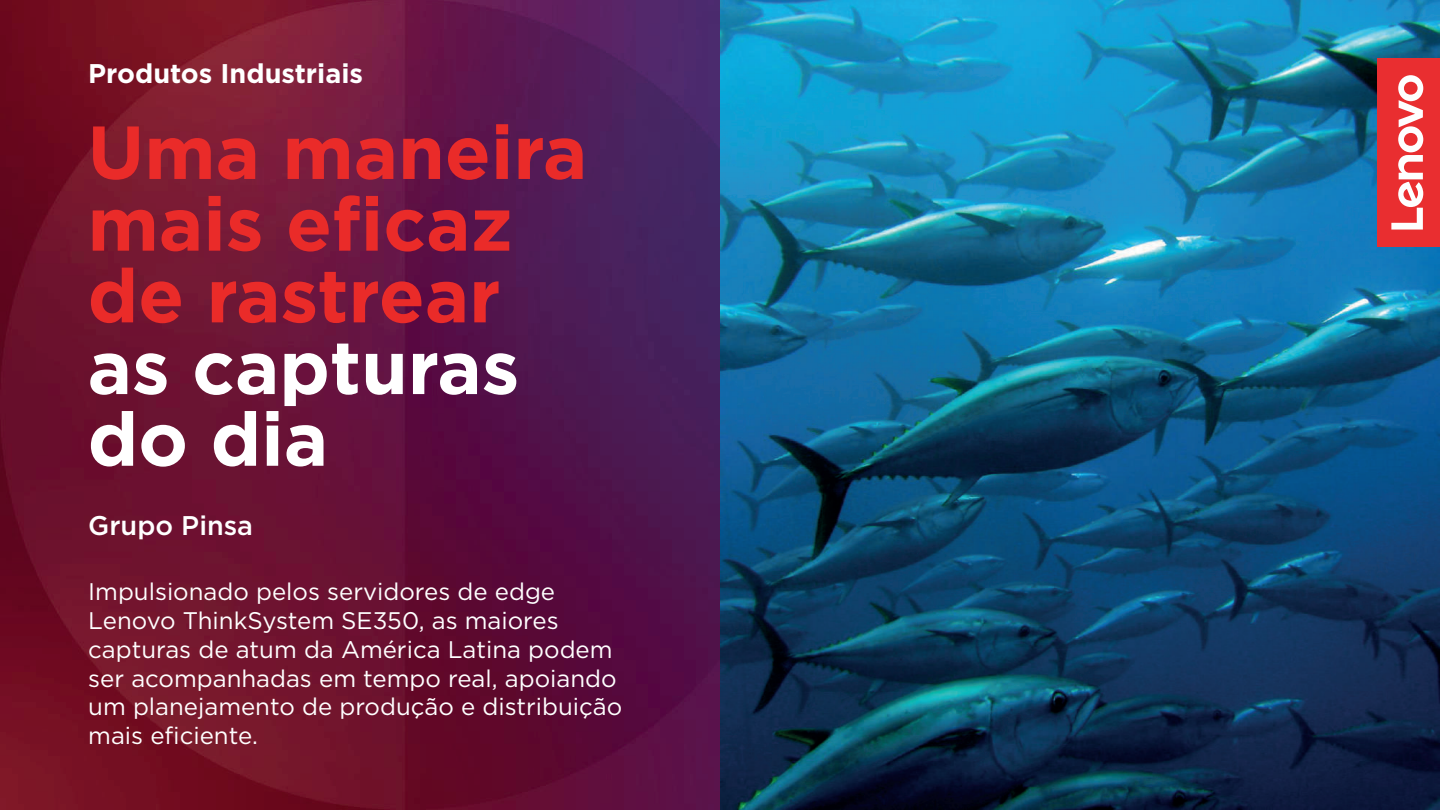
<style>
.page{position:relative;width:1440px;height:810px;background:#fff}
.page>*{position:absolute;margin:0;border:0;box-sizing:border-box;transform-origin:0 0}
.t1{font:700 75px/71.7px "Gotham";color:#ea2b29}
.t2{font:700 75px/71.7px "Gotham";color:#fff}
.t3{font:700 27px "Gotham";color:#fff}
.t4{font:500 27px "Gotham";color:#fff}
.t5{font:24px/28.8px "Gotham";color:#fff}
</style>
<div class="page">
<img style="left:0;top:0;width:1440px;height:810px">
<div style="left:1377px;top:58px;width:63px;height:189px;background:#e92e30"></div>
<svg style="left:1391px;top:75px;width:32px;height:155px"></svg>
<p class="t3" style="left:88px;top:55px;width:276px">Produtos Industriais</p>
<h1 class="t1" style="left:88px;top:116px;width:501px">Uma maneira mais eficaz de rastrear</h1>
<h1 class="t2" style="left:88px;top:331px;width:433px">as capturas do dia</h1>
<p class="t4" style="left:88px;top:508px;width:166px">Grupo Pinsa</p>
<p class="t5" style="left:88px;top:577px;width:536px">Impulsionado pelos servidores de edge Lenovo ThinkSystem SE350, as maiores capturas de atum da América Latina podem ser acompanhadas em tempo real, apoiando um planejamento de produção e distribuição mais eficiente.</p>
</div>
